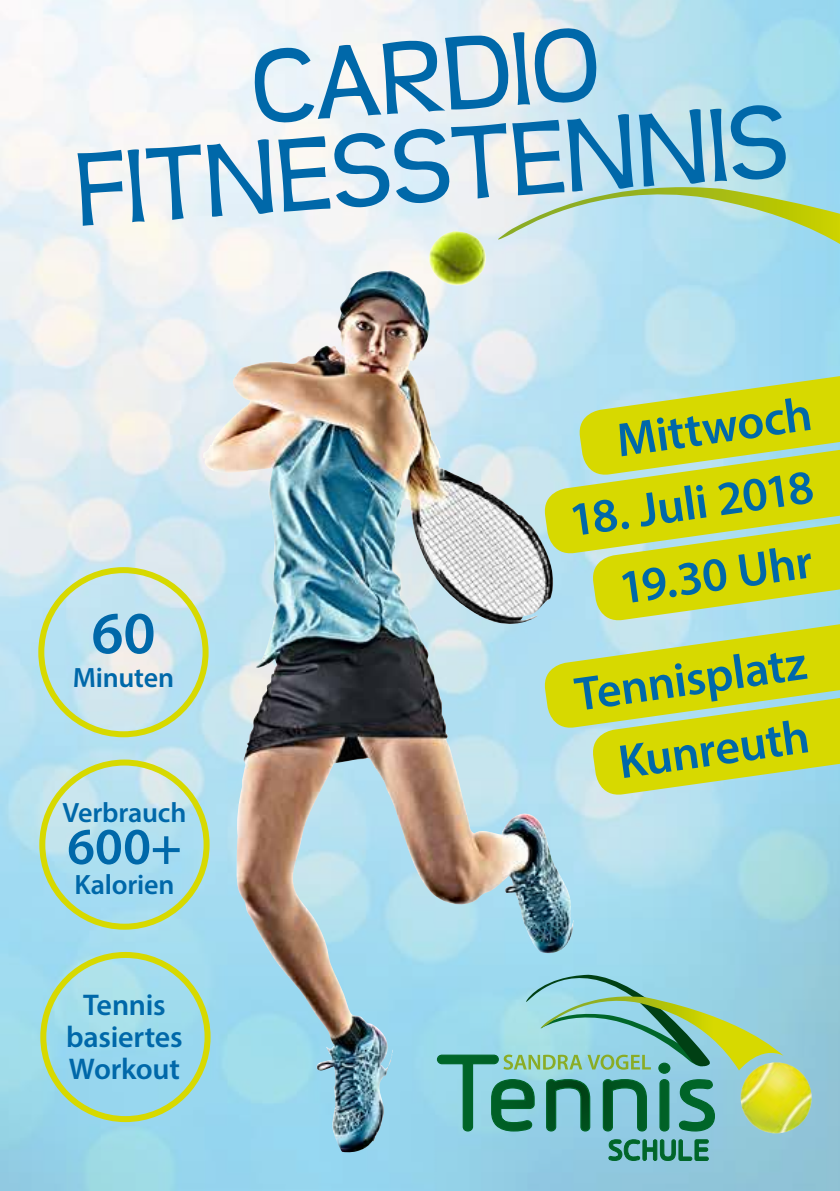
<style>
.page{position:relative;width:840px;height:1191px;background:#fff}
.page>*{position:absolute;margin:0;border:0;box-sizing:border-box;transform-origin:0 0}
.t1{font:110px/90px "Teen";color:#0068a9;text-align:center}
.t2{font:600 60px "Myriad Pro";color:#0068a9}
.t3{font:600 52px "Myriad Pro";color:#0068a9}
.t4{font:600 48px/74px "Myriad Pro";color:#0068a9;text-align:right}
.t5{font:600 30px/32px "Myriad Pro";letter-spacing:-.01em;color:#0068a9;text-align:center}
.t6{font:600 28px "Myriad Pro";letter-spacing:-.005em;color:#0068a9}
</style>
<div class="page">
<img style="left:0;top:0;width:839px;height:1191px">
<img style="left:203px;top:231px;width:288px;height:922px">
<div style="left:38px;top:567px;width:170px;height:170px;border:6px solid #d7d900;border-radius:50%"></div>
<svg style="left:480px;top:181px;width:359px;height:69px;background:#bcded0"></svg>
<div style="left:39px;top:759px;width:170px;height:170px;border:6px solid #d7d900;border-radius:50%"></div>
<div style="left:40px;top:952px;width:170px;height:170px;border:6px solid #d7d900;border-radius:50%"></div>
<svg style="left:436px;top:957px;width:347px;height:175px;background:#83c0ba"></svg>
<svg style="left:608px;top:1139px;width:100px;height:21px;background:#469582"></svg>
<img style="left:740px;top:1062px;width:71px;height:71px;border-radius:35px">
<svg style="left:541px;top:368px;width:298px;height:429px;background:#cada4c"></svg>
<h1 class="t1" style="left:66px;top:56px;width:716px;rotate:-4deg">Cardio fitnessTennis</h1>
<p class="t2" style="left:91px;top:595px;width:66px">60</p>
<p class="t6" style="left:73px;top:659px;width:103px">Minuten</p>
<p class="t6" style="left:62px;top:794px;width:125px">Verbrauch</p>
<p class="t3" style="left:67px;top:813px;width:116px">600+</p>
<p class="t6" style="left:74px;top:866px;width:101px">Kalorien</p>
<p class="t5" style="left:66px;top:988px;width:118px">Tennis basiertes<br>Workout</p>
<p class="t4" style="left:611px;top:403px;width:198px;rotate:-8deg">Mittwoch</p>
<p class="t4" style="left:564px;top:482px;width:247px;rotate:-8deg">18. Juli 2018<br>19.30 Uhr</p>
<p class="t4" style="left:569px;top:657px;width:235px;line-height:73px;text-align:center;rotate:-8deg">Tennisplatz<br>Kunreuth</p>
</div>
